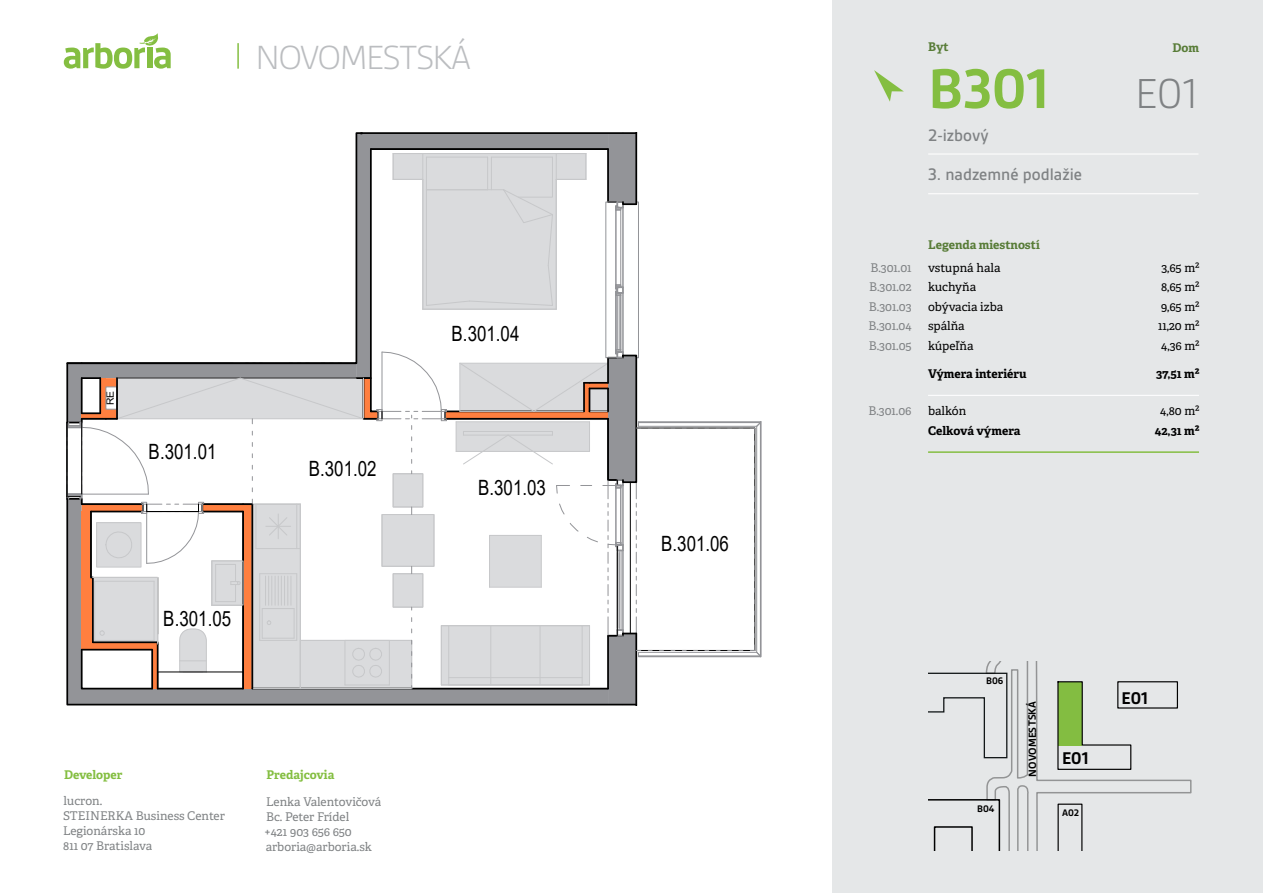
<style>
.page{position:relative;width:1263px;height:893px;background:#fff}
.page>*{position:absolute;margin:0;border:0;box-sizing:border-box;transform-origin:0 0}
.t1{font:700 60px "Gesta";color:#84be41}
.t2{font:300 45px "Gesta";color:#7f8284}
.t3{font:300 36px "Gesta";letter-spacing:-.025em;color:#bbbdc0}
.t4{font:21px "Arial";color:#000;scale:.8 1}
.t5{font:700 18.15px "Gesta";color:#010101}
.t6{font:500 18px "Gesta";color:#7f8284}
.t7{font:12px/15px "Adelle PE";color:#7f8284}
.t8{font:12px "Adelle PE";color:#000}
.t9{font:700 12px "Adelle PE";letter-spacing:-.005em;color:#000}
.t10{font:700 12px "Adelle PE";color:#587c37}
.t11{font:700 12px "Adelle PE";letter-spacing:-.005em;color:#84be41}
.t12{font:700 11.4px "Gesta";color:#010101}
.t13{font:10.35px "Arial";color:#000}
.t14{font:700 10.2px "Gesta";color:#010101}
</style>
<div class="page">
<div style="left:832px;top:0;width:431px;height:893px;background:#e5e7e8"></div>
<svg style="left:64px;top:33px;width:107px;height:36px"></svg>
<hr style="left:237px;top:43px;width:2px;height:26px;background:#84be41">
<hr style="left:928px;top:193px;width:270px;height:1px;background:#fff">
<hr style="left:928px;top:153px;width:270px;height:2px;background:#fff">
<svg style="left:874px;top:70px;width:30px;height:32px"></svg>
<svg style="left:928px;top:661px;width:263px;height:189px"></svg>
<svg style="left:1057px;top:804px;width:25px;height:46px"></svg>
<svg style="left:1057px;top:681px;width:75px;height:89px"></svg>
<div style="left:1117px;top:681px;width:61px;height:28px;border:1px solid #010101"></div>
<hr style="left:928px;top:395px;width:271px;height:1px;background:#fff">
<hr style="left:928px;top:451px;width:271px;height:2px;background:#84be41">
<svg style="left:66px;top:201px;width:696px;height:457px"></svg>
<svg style="left:66px;top:497px;width:572px;height:209px"></svg>
<svg style="left:66px;top:132px;width:572px;height:292px"></svg>
<h3 class="t3" style="left:256px;top:37px;width:216px">NOVOMESTSKÁ</h3>
<p class="t13" style="left:103px;top:405px;width:16px;rotate:-90deg">RE</p>
<h3 class="t4" style="left:149px;top:437px;width:86px">B.301.01</h3>
<h3 class="t4" style="left:163px;top:604px;width:86px">B.301.05</h3>
<h3 class="t4" style="left:309px;top:454px;width:86px">B.301.02</h3>
<p class="t11" style="left:64px;top:766px;width:60px">Developer</p>
<p class="t11" style="left:267px;top:766px;width:69px">Predajcovia</p>
<p class="t7" style="left:63px;top:793px;width:163px">lucron.<br>STEINERKA Business Center<br>Legionárska 10<br>811 07 Bratislava</p>
<p class="t7" style="left:264px;top:793px;width:119px">Lenka Valentovičová<br>Bc. Peter Frídel<br>+421 903 656 650 arboria@arboria.sk</p>
<h3 class="t4" style="left:451px;top:319px;width:86px">B.301.04</h3>
<h3 class="t4" style="left:478px;top:473px;width:86px">B.301.03</h3>
<h3 class="t4" style="left:661px;top:529px;width:86px">B.301.06</h3>
<p class="t10" style="left:928px;top:38px;width:22px">Byt</p>
<h1 class="t1" style="left:928px;top:55px;width:123px">B301</h1>
<h3 class="t6" style="left:928px;top:125px;width:62px">2-izbový</h3>
<h3 class="t6" style="left:928px;top:164px;width:155px">3. nadzemné podlažie</h3>
<p class="t10" style="left:928px;top:236px;width:113px">Legenda miestností</p>
<p class="t10" style="left:1172px;top:39px;width:28px">Dom</p>
<h2 class="t2" style="left:1135px;top:68px;width:65px">E01</h2>
<p class="t7" style="left:870px;top:260px;width:43px">B.301.01</p>
<p class="t8" style="left:928px;top:259px;width:74px">vstupná hala</p>
<p class="t8" style="left:1161px;top:259px;width:40px">3,65 m²</p>
<p class="t7" style="left:869px;top:279px;width:44px">B.301.02</p>
<p class="t8" style="left:928px;top:278px;width:50px">kuchyňa</p>
<p class="t8" style="left:1161px;top:278px;width:40px">8,65 m²</p>
<p class="t7" style="left:869px;top:299px;width:44px">B.301.03</p>
<p class="t8" style="left:928px;top:298px;width:77px">obývacia izba</p>
<p class="t8" style="left:1161px;top:298px;width:40px">9,65 m²</p>
<p class="t7" style="left:869px;top:318px;width:44px">B.301.04</p>
<p class="t8" style="left:928px;top:317px;width:38px">spálňa</p>
<p class="t8" style="left:1158px;top:317px;width:43px">11,20 m²</p>
<p class="t7" style="left:869px;top:338px;width:44px">B.301.05</p>
<p class="t8" style="left:928px;top:337px;width:47px">kúpeľňa</p>
<p class="t8" style="left:1161px;top:337px;width:40px">4,36 m²</p>
<p class="t9" style="left:928px;top:365px;width:100px">Výmera interiéru</p>
<p class="t9" style="left:1156px;top:365px;width:45px">37,51 m²</p>
<p class="t7" style="left:868px;top:403px;width:45px">B.301.06</p>
<p class="t8" style="left:928px;top:402px;width:40px">balkón</p>
<p class="t8" style="left:1160px;top:402px;width:41px">4,80 m²</p>
<p class="t9" style="left:928px;top:422px;width:94px">Celková výmera</p>
<p class="t9" style="left:1155px;top:422px;width:46px">42,31 m²</p>
<p class="t14" style="left:986px;top:675px;width:19px">B06</p>
<p class="t14" style="left:977px;top:803px;width:19px">B04</p>
<p class="t12" style="left:1026px;top:777px;width:77px;rotate:-90deg">NOVOMESTSKÁ</p>
<h3 class="t5" style="left:1062px;top:748px;width:28px">E01</h3>
<p class="t14" style="left:1062px;top:807px;width:19px">A02</p>
<h3 class="t5" style="left:1121px;top:688px;width:28px">E01</h3>
</div>
